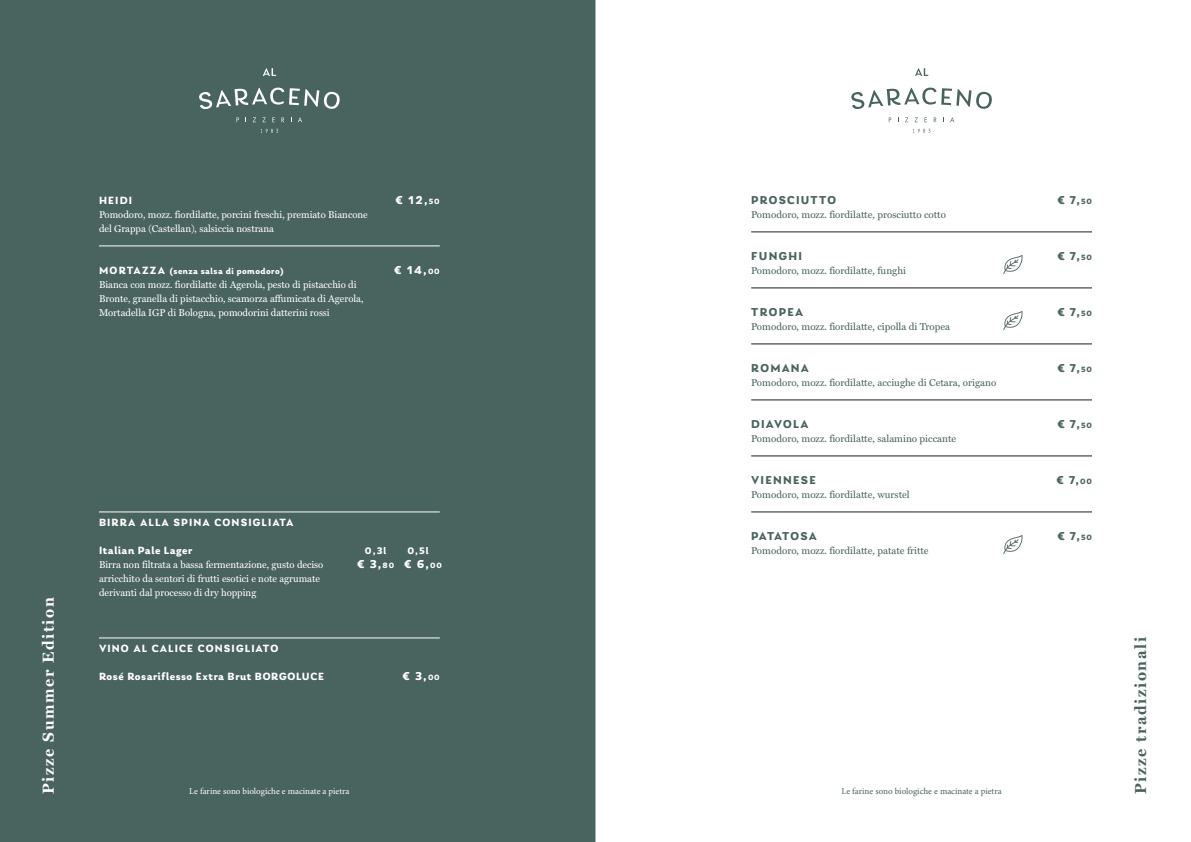
<style>
.page{position:relative;width:1191px;height:842px;background:#fff}
.page>*{position:absolute;margin:0;border:0;box-sizing:border-box;transform-origin:0 0}
.t1{font:700 16px "Miller Text";letter-spacing:.1em;color:#fff}
.t2{font:700 16px "Miller Text";letter-spacing:.1em;color:#49635f}
.t3{font:700 12px "Laca";letter-spacing:.105em;color:#49635f}
.t4{font:700 12px "Laca";color:#fff}
.t5{font:700 12px "Laca";letter-spacing:.02em;color:#49635f}
.t6{font:700 11px "Laca";letter-spacing:.06em;color:#fff}
.t7{font:700 11px "Laca";letter-spacing:.1em;color:#fff}
.t8{font:10px/14px "Miller Text";color:#fff}
.t9{font:10px "Miller Text";color:#49635f}
.t10{font:700 10px "Laca";color:#fff}
.t11{font:9px "Minion Pro";color:#49635f}
.t12{font:9px "Minion Pro";color:#fff}
.t13{font:700 9px "Laca";letter-spacing:.05em;color:#fff}
.s1{font-size:11px}
.s2{font-size:8px}
</style>
<div class="page">
<svg style="left:915px;top:68px;width:13px;height:8px"></svg>
<svg style="left:888px;top:117px;width:3px;height:5px"></svg>
<svg style="left:914px;top:117px;width:4px;height:5px"></svg>
<svg style="left:924px;top:117px;width:3px;height:5px"></svg>
<svg style="left:933px;top:117px;width:3px;height:5px"></svg>
<svg style="left:950px;top:117px;width:4px;height:5px"></svg>
<svg style="left:913px;top:129px;width:17px;height:4px"></svg>
<svg style="left:851px;top:88px;width:141px;height:21px"></svg>
<div style="left:0;top:0;width:595px;height:842px;background:#49635f"></div>
<svg style="left:263px;top:68px;width:13px;height:8px"></svg>
<svg style="left:236px;top:117px;width:3px;height:5px"></svg>
<svg style="left:253px;top:117px;width:3px;height:5px"></svg>
<svg style="left:262px;top:117px;width:4px;height:5px"></svg>
<svg style="left:272px;top:117px;width:3px;height:5px"></svg>
<svg style="left:281px;top:117px;width:3px;height:5px"></svg>
<svg style="left:298px;top:117px;width:4px;height:5px"></svg>
<svg style="left:260px;top:129px;width:18px;height:4px"></svg>
<svg style="left:199px;top:88px;width:141px;height:21px"></svg>
<hr style="left:751px;top:232px;width:341px;height:1px;background:#1d1d1b">
<svg style="left:1003px;top:255px;width:19px;height:19px"></svg>
<hr style="left:751px;top:288px;width:341px;height:1px;background:#1d1d1b">
<svg style="left:1003px;top:311px;width:19px;height:19px"></svg>
<hr style="left:751px;top:344px;width:341px;height:1px;background:#1d1d1b">
<hr style="left:751px;top:400px;width:341px;height:1px;background:#1d1d1b">
<hr style="left:751px;top:456px;width:341px;height:1px;background:#1d1d1b">
<hr style="left:751px;top:512px;width:341px;height:1px;background:#1d1d1b">
<svg style="left:1003px;top:535px;width:19px;height:19px"></svg>
<hr style="left:99px;top:246px;width:341px;height:1px;background:#fff">
<hr style="left:99px;top:512px;width:341px;height:1px;background:#fff">
<hr style="left:99px;top:638px;width:341px;height:1px;background:#fff">
<p class="t6" style="left:99px;top:194px;width:35px">HEIDI</p>
<p class="t8" style="left:99px;top:208px;width:270px">Pomodoro, mozz. fiordilatte, porcini freschi, premiato Biancone del Grappa (Castellan), salsiccia nostrana</p>
<p class="t13" style="left:99px;top:266px;width:186px"><span class="s1">MORTAZZA</span> (senza salsa di pomodoro)</p>
<p class="t8" style="left:99px;top:278px;width:266px">Bianca con mozz. fiordilatte di Agerola, pesto di pistacchio di<br>Bronte, granella di pistacchio, scamorza affumicata di Agerola,<br>Mortadella IGP di Bologna, pomodorini datterini rossi</p>
<p class="t4" style="left:395px;top:193px;width:46px">€ 12,<span class="s2">50</span></p>
<p class="t4" style="left:394px;top:263px;width:47px">€ 14,<span class="s2">00</span></p>
<p class="t1" style="left:39px;top:794px;width:198px;rotate:-90deg">Pizze Summer Edition</p>
<p class="t7" style="left:99px;top:516px;width:196px">BIRRA ALLA SPINA CONSIGLIATA</p>
<p class="t6" style="left:99px;top:544px;width:95px">Italian Pale Lager</p>
<p class="t8" style="left:99px;top:558px;width:226px">Birra non filtrata a bassa fermentazione, gusto deciso arricchito da sentori di frutti esotici e note agrumate derivanti dal processo di dry hopping</p>
<p class="t7" style="left:99px;top:642px;width:181px">VINO AL CALICE CONSIGLIATO</p>
<p class="t6" style="left:99px;top:670px;width:226px">Rosé Rosariflesso Extra Brut BORGOLUCE</p>
<p class="t10" style="left:365px;top:545px;width:23px">0,3l</p>
<p class="t4" style="left:357px;top:557px;width:39px">€ 3,<span class="s2">80</span></p>
<p class="t10" style="left:407px;top:545px;width:23px">0,5l</p>
<p class="t4" style="left:404px;top:557px;width:39px">€ 6,<span class="s2">00</span></p>
<p class="t4" style="left:402px;top:669px;width:39px">€ 3,<span class="s2">00</span></p>
<p class="t12" style="left:189px;top:785px;width:162px">Le farine sono biologiche e macinate a pietra</p>
<p class="t3" style="left:751px;top:193px;width:86px">PROSCIUTTO</p>
<p class="t9" style="left:751px;top:209px;width:196px">Pomodoro, mozz. fiordilatte, prosciutto cotto</p>
<p class="t3" style="left:751px;top:249px;width:52px">FUNGHI</p>
<p class="t9" style="left:751px;top:265px;width:156px">Pomodoro, mozz. fiordilatte, funghi</p>
<p class="t3" style="left:751px;top:305px;width:54px">TROPEA</p>
<p class="t9" style="left:751px;top:321px;width:200px">Pomodoro, mozz. fiordilatte, cipolla di Tropea</p>
<p class="t3" style="left:751px;top:361px;width:59px">ROMANA</p>
<p class="t9" style="left:751px;top:377px;width:247px">Pomodoro, mozz. fiordilatte, acciughe di Cetara, origano</p>
<p class="t3" style="left:751px;top:417px;width:59px">DIAVOLA</p>
<p class="t9" style="left:751px;top:433px;width:206px">Pomodoro, mozz. fiordilatte, salamino piccante</p>
<p class="t3" style="left:751px;top:473px;width:66px">VIENNESE</p>
<p class="t9" style="left:751px;top:489px;width:160px">Pomodoro, mozz. fiordilatte, wurstel</p>
<p class="t5" style="left:751px;top:529px;width:67px">PATATOSA</p>
<p class="t9" style="left:751px;top:545px;width:179px">Pomodoro, mozz. fiordilatte, patate fritte</p>
<p class="t11" style="left:841px;top:785px;width:162px">Le farine sono biologiche e macinate a pietra</p>
<p class="t3" style="left:1057px;top:193px;width:36px">€ 7,<span class="s2">50</span></p>
<p class="t3" style="left:1057px;top:249px;width:36px">€ 7,<span class="s2">50</span></p>
<p class="t3" style="left:1057px;top:305px;width:36px">€ 7,<span class="s2">50</span></p>
<p class="t3" style="left:1057px;top:361px;width:36px">€ 7,<span class="s2">50</span></p>
<p class="t3" style="left:1057px;top:417px;width:36px">€ 7,<span class="s2">50</span></p>
<p class="t3" style="left:1056px;top:473px;width:37px">€ 7,<span class="s2">00</span></p>
<p class="t3" style="left:1057px;top:529px;width:36px">€ 7,<span class="s2">50</span></p>
<p class="t2" style="left:1131px;top:794px;width:158px;rotate:-90deg">Pizze tradizionali</p>
</div>
